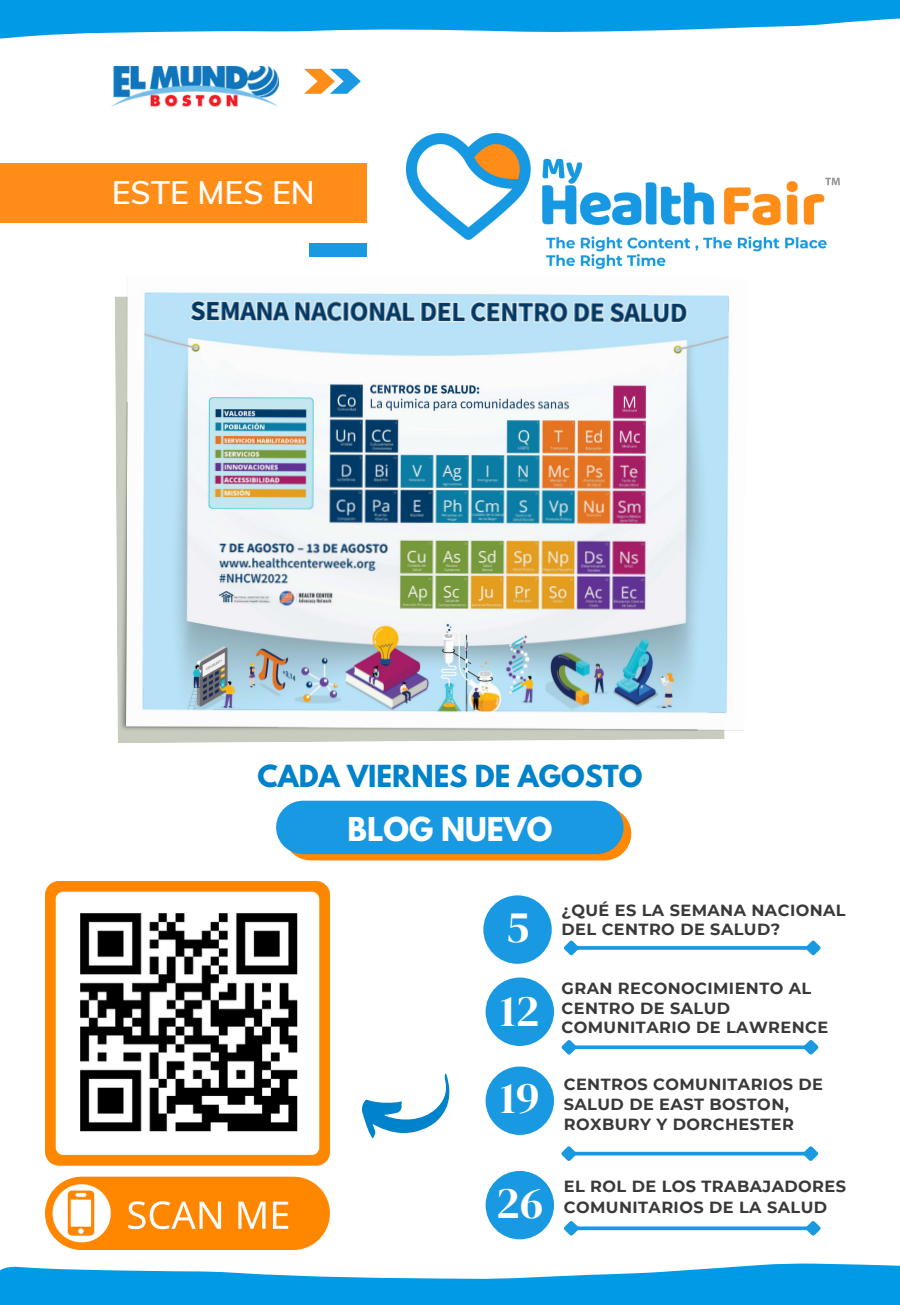
<style>
.page{position:relative;width:900px;height:1305px;background:#fff}
.page>*{position:absolute;margin:0;border:0;box-sizing:border-box;transform-origin:0 0}
.t1{font:44.5px "DM Serif Display";color:#fff}
.t2{font:600 31.88px "Muli";color:#fff}
.t3{font:700 29.12px "League Spartan";color:#fff}
.t4{font:700 27px "League Spartan";color:#0083ca}
.t5{font:700 16.12px/20.1px "Montserrat";letter-spacing:.025em;color:#393939}
</style>
<div class="page">
<img style="left:46px;top:881px;width:284px;height:336px">
<img style="left:112px;top:94px;width:166px;height:12px">
<div style="left:309px;top:243px;width:57px;height:13px;background:#1899e2"></div>
<div style="left:0;top:163px;width:366px;height:60px;background:#ff8d18"></div>
<div style="left:486px;top:978px;width:68px;height:68px;background:#1899e2;border-radius:50%"></div>
<div style="left:483px;top:895px;width:69px;height:69px;background:#1899e2;border-radius:50%"></div>
<div style="left:486px;top:1066px;width:68px;height:69px;background:#1899e2;border-radius:50%"></div>
<svg style="left:582px;top:946px;width:220px;height:4px"></svg>
<svg style="left:563px;top:940px;width:19px;height:16px"></svg>
<svg style="left:802px;top:940px;width:19px;height:16px"></svg>
<svg style="left:580px;top:1045px;width:220px;height:4px"></svg>
<svg style="left:561px;top:1040px;width:19px;height:15px"></svg>
<svg style="left:800px;top:1040px;width:19px;height:15px"></svg>
<svg style="left:361px;top:1073px;width:89px;height:66px"></svg>
<svg style="left:311px;top:807px;width:293px;height:54px;fill:#ff8806"></svg>
<div style="left:303px;top:801px;width:294px;height:53px;background:#1899e2"></div>
<div style="left:486px;top:1171px;width:68px;height:68px;background:#1899e2;border-radius:50%"></div>
<svg style="left:580px;top:1152px;width:220px;height:4px"></svg>
<svg style="left:561px;top:1146px;width:19px;height:15px"></svg>
<svg style="left:800px;top:1146px;width:19px;height:15px"></svg>
<svg style="left:0;top:0;width:900px;height:94px"></svg>
<svg style="left:0;top:1217px;width:900px;height:88px"></svg>
<svg style="left:115px;top:296px;width:610px;height:447px;fill:#c7ccbf"></svg>
<img style="left:119px;top:292px;width:625px;height:443px">
<img style="left:407px;top:133px;width:433px;height:135px">
<img style="left:72px;top:906px;width:234px;height:233px">
<h2 class="t2" style="left:112px;top:172px;width:205px">ESTE MES EN</h2>
<h3 class="t4" style="left:257px;top:763px;width:387px">CADA VIERNES DE AGOSTO</h3>
<h3 class="t3" style="left:348px;top:815px;width:206px">BLOG NUEVO</h3>
<h1 class="t1" style="left:506px;top:896px;width:25px">5</h1>
<h1 class="t1" style="left:500px;top:980px;width:41px">12</h1>
<p class="t5" style="left:562px;top:900px;width:286px;line-height:19.4px">¿QUÉ ES LA SEMANA NACIONAL<br>DEL CENTRO DE SALUD?</p>
<p class="t5" style="left:562px;top:979px;width:268px;line-height:19.4px">GRAN RECONOCIMIENTO AL<br>CENTRO DE SALUD<br>COMUNITARIO DE LAWRENCE</p>
<h1 class="t1" style="left:500px;top:1067px;width:41px">19</h1>
<p class="t5" style="left:564px;top:1074px;width:261px">CENTROS COMUNITARIOS DE<br>SALUD DE EAST BOSTON,<br>ROXBURY Y DORCHESTER</p>
<h1 class="t1" style="left:496px;top:1171px;width:49px">26</h1>
<p class="t5" style="left:564px;top:1177px;width:284px">EL ROL DE LOS TRABAJADORES<br>COMUNITARIOS DE LA SALUD</p>
</div>
